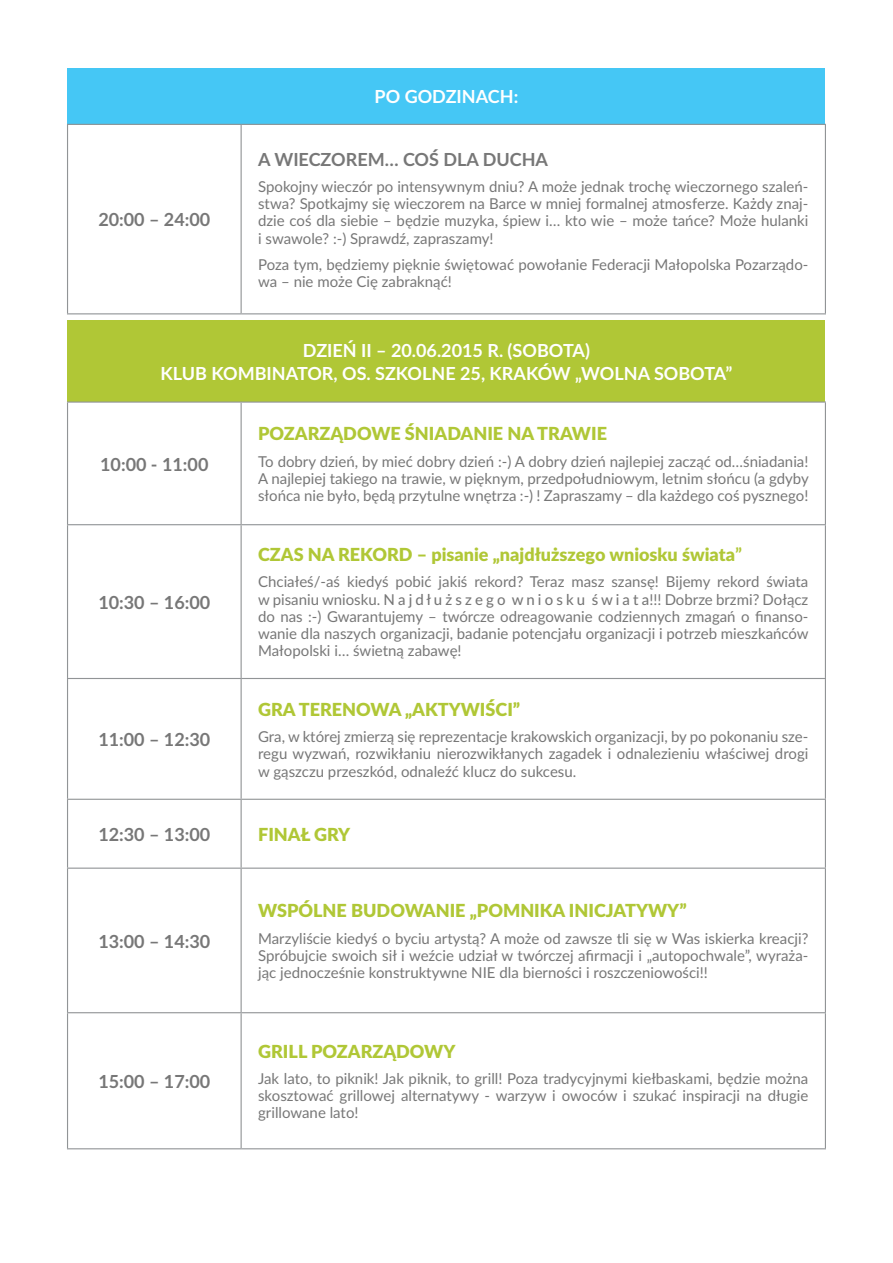
<style>
.page{position:relative;width:893px;height:1263px;background:#fff}
.page>*{position:absolute;margin:0;border:0;box-sizing:border-box;transform-origin:0 0}
.nagłówek_działy_godz{font:900 18px "Lato";color:#b0c736}
.godziny{font:700 18px "Lato";color:#777}
.DZIEN_STYL{font:700 18px/22.5px "Lato";color:#fff;text-align:center}
.nagłówek_działy_godz-2{font:700 18px "Lato";color:#777}
.nagłówek_działy_godz-3{font:700 18px "Lato";color:#fff}
.nagłówek_działy_godz-4{font:15px/17.2px "Lato";color:#777;text-align:justify}
.s1{font-weight:700}
.s2{font-weight:500}
</style>
<div class="page">
<div style="left:68px;top:68px;width:757px;height:56px;background:#45c7f5"></div>
<hr style="left:67px;top:124px;width:174px;height:1px;background:#919496">
<hr style="left:241px;top:124px;width:585px;height:1px;background:#919496">
<hr style="left:67px;top:125px;width:1px;height:188px;background:#919496">
<hr style="left:241px;top:125px;width:1px;height:188px;background:#919496">
<hr style="left:825px;top:125px;width:1px;height:188px;background:#919496">
<hr style="left:67px;top:313px;width:174px;height:1px;background:#919496">
<hr style="left:241px;top:313px;width:585px;height:1px;background:#919496">
<div style="left:68px;top:320px;width:757px;height:82px;background:#b0c736"></div>
<hr style="left:67px;top:401px;width:174px;height:2px;background:#919496">
<hr style="left:241px;top:401px;width:585px;height:2px;background:#919496">
<hr style="left:67px;top:403px;width:1px;height:121px;background:#919496">
<hr style="left:241px;top:403px;width:1px;height:121px;background:#919496">
<hr style="left:825px;top:403px;width:1px;height:121px;background:#919496">
<hr style="left:67px;top:524px;width:174px;height:1px;background:#919496">
<hr style="left:67px;top:525px;width:1px;height:153px;background:#919496">
<hr style="left:241px;top:524px;width:585px;height:1px;background:#919496">
<hr style="left:241px;top:525px;width:1px;height:153px;background:#919496">
<hr style="left:825px;top:525px;width:1px;height:153px;background:#919496">
<hr style="left:67px;top:679px;width:1px;height:120px;background:#919496">
<hr style="left:241px;top:679px;width:1px;height:120px;background:#919496">
<hr style="left:825px;top:679px;width:1px;height:120px;background:#919496">
<hr style="left:67px;top:800px;width:1px;height:67px;background:#919496">
<hr style="left:241px;top:800px;width:1px;height:67px;background:#919496">
<hr style="left:825px;top:800px;width:1px;height:67px;background:#919496">
<hr style="left:67px;top:869px;width:1px;height:143px;background:#919496">
<hr style="left:241px;top:869px;width:1px;height:143px;background:#919496">
<hr style="left:825px;top:869px;width:1px;height:143px;background:#919496">
<hr style="left:67px;top:1013px;width:1px;height:135px;background:#919496">
<hr style="left:241px;top:1013px;width:1px;height:135px;background:#919496">
<hr style="left:825px;top:1013px;width:1px;height:135px;background:#919496">
<hr style="left:67px;top:678px;width:174px;height:1px;background:#919496">
<hr style="left:241px;top:678px;width:585px;height:1px;background:#919496">
<hr style="left:67px;top:799px;width:174px;height:1px;background:#919496">
<hr style="left:241px;top:799px;width:585px;height:1px;background:#919496">
<hr style="left:67px;top:867px;width:174px;height:2px;background:#919496">
<hr style="left:241px;top:867px;width:585px;height:2px;background:#919496">
<hr style="left:67px;top:1012px;width:174px;height:1px;background:#919496">
<hr style="left:241px;top:1012px;width:585px;height:1px;background:#919496">
<hr style="left:67px;top:1148px;width:174px;height:1px;background:#919496">
<hr style="left:241px;top:1148px;width:585px;height:1px;background:#919496">
<p class="godziny" style="left:98px;top:207px;width:113px">20:00 – 24:00</p>
<p class="nagłówek_działy_godz-3" style="left:375px;top:83px;width:145px">PO GODZINACH:</p>
<p class="nagłówek_działy_godz-2" style="left:258px;top:146px;width:291px">A WIECZOREM… COŚ DLA DUCHA</p>
<p class="nagłówek_działy_godz-4" style="left:258px;top:177px;width:552px">Spokojny wieczór po intensywnym dniu? A może jednak trochę wieczornego szaleń&shy;stwa? Spotkajmy się wieczorem na Barce w mniej formalnej atmosferze. Każdy znaj&shy;dzie coś dla siebie – będzie muzyka, śpiew i… kto wie – może tańce? Może hulanki i swawole? :-) Sprawdź, zapraszamy!</p>
<p class="nagłówek_działy_godz-4" style="left:258px;top:255px;width:552px">Poza tym, będziemy pięknie świętować powołanie Federacji Małopolska Pozarządo&shy;wa – nie może Cię zabraknąć!</p>
<p class="DZIEN_STYL" style="left:161px;top:339px;width:573px">DZIEŃ II – 20.06.2015 R. (SOBOTA)<br>KLUB KOMBINATOR, OS. SZKOLNE 25, KRAKÓW „WOLNA SOBOTA”</p>
<p class="godziny" style="left:100px;top:451px;width:110px">10:00 - 11:00</p>
<p class="godziny" style="left:98px;top:589px;width:113px">10:30 – 16:00</p>
<p class="godziny" style="left:98px;top:726px;width:113px">11:00 – 12:30</p>
<p class="nagłówek_działy_godz" style="left:258px;top:420px;width:350px">POZARZĄDOWE ŚNIADANIE NA TRAWIE</p>
<p class="nagłówek_działy_godz-4" style="left:258px;top:452px;width:552px">To dobry dzień, by mieć dobry dzień :-) A dobry dzień najlepiej zacząć od…śniadania!<br>A najlepiej takiego na trawie, w pięknym, przedpołudniowym, letnim słońcu (a gdyby słońca nie było, będą przytulne wnętrza :-) ! Zapraszamy – dla każdego coś pysznego!</p>
<p class="nagłówek_działy_godz" style="left:258px;top:541px;width:485px">CZAS NA REKORD – pisanie „najdłuższego wniosku świata<span class="s1">”</span></p>
<p class="nagłówek_działy_godz-4" style="left:258px;top:573px;width:552px">Chciałeś/-aś kiedyś pobić jakiś rekord? Teraz masz szansę! Bijemy rekord świata w pisaniu wniosku. <span class="s2">N a j d ł u ż s z e g o w n i o s k u ś w i a t a</span>!!! Dobrze brzmi? Dołącz do nas :-) Gwarantujemy – twórcze odreagowanie codziennych zmagań o finanso&shy;wanie dla naszych organizacji, badanie potencjału organizacji i potrzeb mieszkańców Małopolski i… świetną zabawę!</p>
<p class="nagłówek_działy_godz" style="left:258px;top:696px;width:264px">GRA TERENOWA „AKTYWIŚCI”</p>
<p class="nagłówek_działy_godz-4" style="left:258px;top:727px;width:552px">Gra, w której zmierzą się reprezentacje krakowskich organizacji, by po pokonaniu sze&shy;regu wyzwań, rozwikłaniu nierozwikłanych zagadek i odnalezieniu właściwej drogi w gąszczu przeszkód, odnaleźć klucz do sukcesu.</p>
<p class="godziny" style="left:98px;top:821px;width:113px">12:30 – 13:00</p>
<p class="nagłówek_działy_godz" style="left:258px;top:821px;width:94px">FINAŁ GRY</p>
<p class="godziny" style="left:98px;top:928px;width:113px">13:00 – 14:30</p>
<p class="godziny" style="left:98px;top:1068px;width:113px">15:00 – 17:00</p>
<p class="nagłówek_działy_godz" style="left:258px;top:897px;width:430px">WSPÓLNE BUDOWANIE „POMNIKA INICJATYWY”</p>
<p class="nagłówek_działy_godz-4" style="left:258px;top:929px;width:552px">Marzyliście kiedyś o byciu artystą? A może od zawsze tli się w Was iskierka kreacji?<br>Spróbujcie swoich sił i weźcie udział w twórczej afirmacji i „autopochwale”, wyraża&shy;jąc jednocześnie konstruktywne NIE dla bierności i roszczeniowości!!</p>
<p class="nagłówek_działy_godz" style="left:258px;top:1037px;width:199px">GRILL POZARZĄDOWY</p>
<p class="nagłówek_działy_godz-4" style="left:258px;top:1069px;width:552px">Jak lato, to piknik! Jak piknik, to grill! Poza tradycyjnymi kiełbaskami, będzie można skosztować grillowej alternatywy - warzyw i owoców i szukać inspiracji na długie grillowane lato!</p>
</div>
